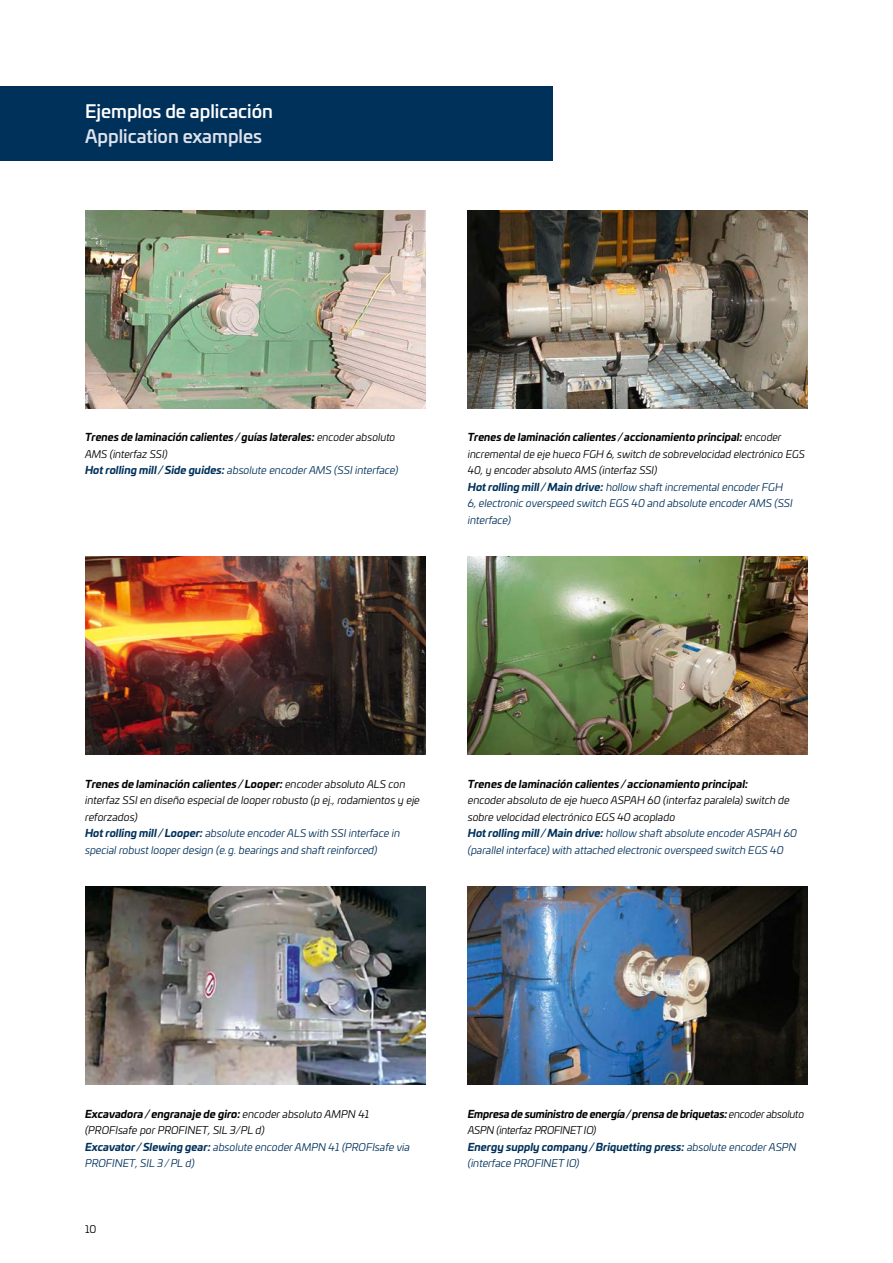
<style>
.page{position:relative;width:893px;height:1263px;background:#fff}
.page>*{position:absolute;margin:0;border:0;box-sizing:border-box;transform-origin:0 0}
.t1{font:500 18px "Univia Pro";color:#fff}
.t2{font:500 18px "Univia Pro";color:#e0e3ec}
.t3{font:italic 10.5px/16.5px "Univia Pro";color:#000}
.t4{font:italic 700 10.5px/16.5px "Univia Pro";color:#000}
.t5{font:italic 700 10.5px/16.5px "Univia Pro";letter-spacing:-.02em;color:#000}
.t6{font:10.5px "Univia Pro";color:#000}
.s1{font-weight:400}
.s2{color:#00315b}
.s3{font-weight:400;color:#00315b}
.s4{font-weight:700}
.s5{font-weight:700;color:#00315b}
</style>
<div class="page">
<div style="left:0;top:86px;width:553px;height:75px;background:#00315b"></div>
<img style="left:85px;top:210px;width:340px;height:198px">
<img style="left:85px;top:557px;width:340px;height:198px">
<img style="left:85px;top:887px;width:340px;height:198px">
<img style="left:468px;top:210px;width:340px;height:198px">
<img style="left:468px;top:557px;width:340px;height:198px">
<img style="left:468px;top:887px;width:340px;height:198px">
<h1 class="t1" style="left:85px;top:97px;width:189px">Ejemplos de aplicación</h1>
<h1 class="t2" style="left:85px;top:122px;width:179px">Application examples</h1>
<p class="t4" style="left:85px;top:428px;width:315px">Trenes de laminación calientes/guías laterales: <span class="s1">encoder absoluto<br>AMS (interfaz SSI)<br></span><span class="s2">Hot rolling mill/Side guides:</span> <span class="s3">absolute encoder AMS (SSI interface)</span></p>
<p class="t3" style="left:468px;top:429px;width:339px"><span class="s4">Trenes de laminación calientes/accionamiento principal:</span> encoder incremental de eje hueco FGH 6, switch de sobrevelocidad electrónico EGS 40, y encoder absoluto AMS (interfaz SSI)<br><span class="s5">Hot rolling mill/Main drive:</span> <span class="s2">hollow shaft incremental encoder FGH<br>6, electronic overspeed switch EGS 40 and absolute encoder AMS (SSI interface)</span></p>
<p class="t3" style="left:85px;top:775px;width:336px"><span class="s4">Trenes de laminación calientes/Looper:</span> encoder absoluto ALS con interfaz SSI en diseño especial de looper robusto (p ej., rodamientos y eje reforzados)<br><span class="s5">Hot rolling mill/Looper:</span> <span class="s2">absolute encoder ALS with SSI interface in special robust looper design (e.g. bearings and shaft reinforced)</span></p>
<p class="t4" style="left:468px;top:775px;width:282px">Trenes de laminación calientes/accionamiento principal:</p>
<p class="t3" style="left:468px;top:792px;width:331px">encoder absoluto de eje hueco ASPAH 60 (interfaz paralela) switch de sobre velocidad electrónico EGS 40 acoplado<br><span class="s5">Hot rolling mill/Main drive:</span> <span class="s2">hollow shaft absolute encoder ASPAH 60 (parallel interface) with attached electronic overspeed switch EGS 40</span></p>
<p class="t3" style="left:85px;top:1105px;width:327px"><span class="s4">Excavadora/engranaje de giro:</span> encoder absoluto AMPN 41 (PROFIsafe por PROFINET, SIL 3/PL d)<br><span class="s5">Excavator/Slewing gear:</span> <span class="s2">absolute encoder AMPN 41 (PROFIsafe via PROFINET, SIL 3/PL d)</span></p>
<p class="t6" style="left:85px;top:1221px;width:13px">10</p>
<p class="t5" style="left:468px;top:1105px;width:338px">Empresa de suministro de energía/prensa de briquetas: <span class="s1">encoder absoluto ASPN (interfaz PROFINET IO)<br></span><span class="s2">Energy supply company/Briquetting press:</span> <span class="s3">absolute encoder ASPN (interface PROFINET IO)</span></p>
</div>
